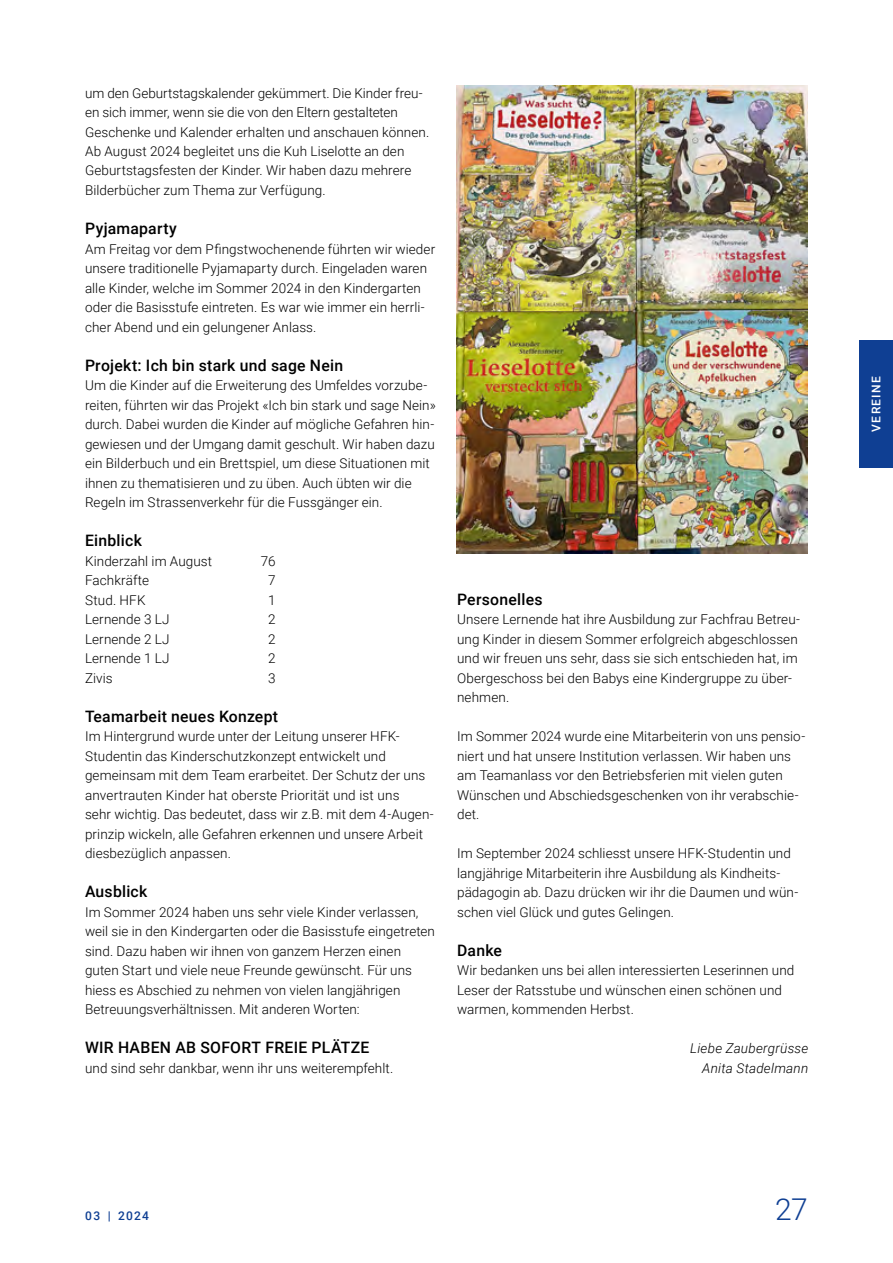
<style>
.page{position:relative;width:893px;height:1263px;background:#fff}
.page>*{position:absolute;margin:0;border:0;box-sizing:border-box;transform-origin:0 0}
.t1{font:300 30px "Roboto";color:#0f3f93}
.t2{font:500 15.75px "Roboto";letter-spacing:.015em;color:#000}
.t3{font:300 13.5px/19.5px "Roboto";letter-spacing:.005em;color:#000}
.t4{font:italic 300 13.5px/19.5px "Roboto";letter-spacing:.02em;color:#000;text-align:right}
.t5{font:500 12px "Roboto";letter-spacing:.11em;color:#fff}
.t6{font:500 12px "Roboto";letter-spacing:.105em;color:#0f3f93}
</style>
<div class="page">
<div style="left:859px;top:340px;width:34px;height:128px;background:#0f3f93"></div>
<img style="left:456px;top:85px;width:351px;height:468px">
<p class="t3" style="left:85px;top:82px;width:346px">um den Geburtstagskalender gekümmert. Die Kinder freu&shy;en sich immer, wenn sie die von den Eltern gestalteten Geschenke und Kalender erhalten und anschauen können.<br>Ab August 2024 begleitet uns die Kuh Liselotte an den Geburtstagsfesten der Kinder. Wir haben dazu mehrere Bilderbücher zum Thema zur Verfügung.</p>
<p class="t2" style="left:85px;top:217px;width:93px">Pyjamaparty</p>
<p class="t3" style="left:85px;top:238px;width:352px">Am Freitag vor dem Pfingstwochenende führten wir wieder unsere traditionelle Pyjamaparty durch. Eingeladen waren alle Kinder, welche im Sommer 2024 in den Kindergarten oder die Basisstufe eintreten. Es war wie immer ein herrli&shy;cher Abend und ein gelungener Anlass.</p>
<p class="t2" style="left:85px;top:354px;width:260px">Projekt: Ich bin stark und sage Nein</p>
<p class="t3" style="left:85px;top:375px;width:352px">Um die Kinder auf die Erweiterung des Umfeldes vorzube&shy;reiten, führten wir das Projekt «Ich bin stark und sage Nein» durch. Dabei wurden die Kinder auf mögliche Gefahren hin&shy;gewiesen und der Umgang damit geschult. Wir haben dazu ein Bilderbuch und ein Brettspiel, um diese Situationen mit ihnen zu thematisieren und zu üben. Auch übten wir die Regeln im Strassenverkehr für die Fussgänger ein.</p>
<p class="t2" style="left:85px;top:529px;width:58px">Einblick</p>
<p class="t3" style="left:85px;top:550px;width:129px">Kinderzahl im August</p>
<p class="t3" style="left:261px;top:550px;width:16px">76</p>
<p class="t3" style="left:85px;top:570px;width:65px">Fachkräfte</p>
<p class="t3" style="left:268px;top:570px;width:9px">7</p>
<p class="t3" style="left:85px;top:589px;width:62px">Stud. HFK</p>
<p class="t3" style="left:268px;top:589px;width:9px">1</p>
<p class="t3" style="left:85px;top:609px;width:86px">Lernende 3 LJ</p>
<p class="t3" style="left:268px;top:609px;width:9px">2</p>
<p class="t3" style="left:85px;top:628px;width:86px">Lernende 2 LJ</p>
<p class="t3" style="left:268px;top:628px;width:9px">2</p>
<p class="t3" style="left:85px;top:648px;width:86px">Lernende 1 LJ</p>
<p class="t3" style="left:268px;top:648px;width:9px">2</p>
<p class="t3" style="left:85px;top:667px;width:29px">Zivis</p>
<p class="t3" style="left:268px;top:667px;width:9px">3</p>
<p class="t2" style="left:85px;top:705px;width:195px">Teamarbeit neues Konzept</p>
<p class="t3" style="left:85px;top:726px;width:350px">Im Hintergrund wurde unter der Leitung unserer HFK-Studentin das Kinderschutzkonzept entwickelt und gemeinsam mit dem Team erarbeitet. Der Schutz der uns anvertrauten Kinder hat oberste Priorität und ist uns<br>sehr wichtig. Das bedeutet, dass wir z.B. mit dem 4-Augen&shy;prinzip wickeln, alle Gefahren erkennen und unsere Arbeit diesbezüglich anpassen.</p>
<p class="t2" style="left:85px;top:880px;width:64px">Ausblick</p>
<p class="t3" style="left:85px;top:901px;width:351px">Im Sommer 2024 haben uns sehr viele Kinder verlassen, weil sie in den Kindergarten oder die Basisstufe eingetreten sind. Dazu haben wir ihnen von ganzem Herzen einen guten Start und viele neue Freunde gewünscht. Für uns hiess es Abschied zu nehmen von vielen langjährigen Betreuungsverhältnissen. Mit anderen Worten:</p>
<p class="t2" style="left:85px;top:1036px;width:286px">WIR HABEN AB SOFORT FREIE PLÄTZE</p>
<p class="t3" style="left:85px;top:1057px;width:310px">und sind sehr dankbar, wenn ihr uns weiterempfehlt.</p>
<p class="t2" style="left:457px;top:588px;width:87px">Personelles</p>
<p class="t3" style="left:457px;top:609px;width:344px">Unsere Lernende hat ihre Ausbildung zur Fachfrau Betreu&shy;ung Kinder in diesem Sommer erfolgreich abgeschlossen und wir freuen uns sehr, dass sie sich entschieden hat, im Obergeschoss bei den Babys eine Kindergruppe zu über&shy;nehmen.</p>
<p class="t3" style="left:457px;top:726px;width:350px">Im Sommer 2024 wurde eine Mitarbeiterin von uns pensio&shy;niert und hat unsere Institution verlassen. Wir haben uns am Teamanlass vor den Betriebsferien mit vielen guten Wünschen und Abschiedsgeschenken von ihr verabschie&shy;det.</p>
<p class="t3" style="left:457px;top:843px;width:343px">Im September 2024 schliesst unsere HFK-Studentin und langjährige Mitarbeiterin ihre Ausbildung als Kindheits&shy;pädagogin ab. Dazu drücken wir ihr die Daumen und wün&shy;schen viel Glück und gutes Gelingen.</p>
<p class="t2" style="left:457px;top:939px;width:46px">Danke</p>
<p class="t3" style="left:457px;top:960px;width:339px">Wir bedanken uns bei allen interessierten Leserinnen und<br>Leser der Ratsstube und wünschen einen schönen und warmen, kommenden Herbst.</p>
<p class="t4" style="left:690px;top:1038px;width:120px">Liebe Zaubergrüsse<br>Anita Stadelmann</p>
<p class="t6" style="left:85px;top:1208px;width:65px">03 | 2024</p>
<h1 class="t1" style="left:775px;top:1189px;width:34px">27</h1>
<p class="t5" style="left:868px;top:432px;width:57px;rotate:-90deg">VEREINE</p>
</div>
